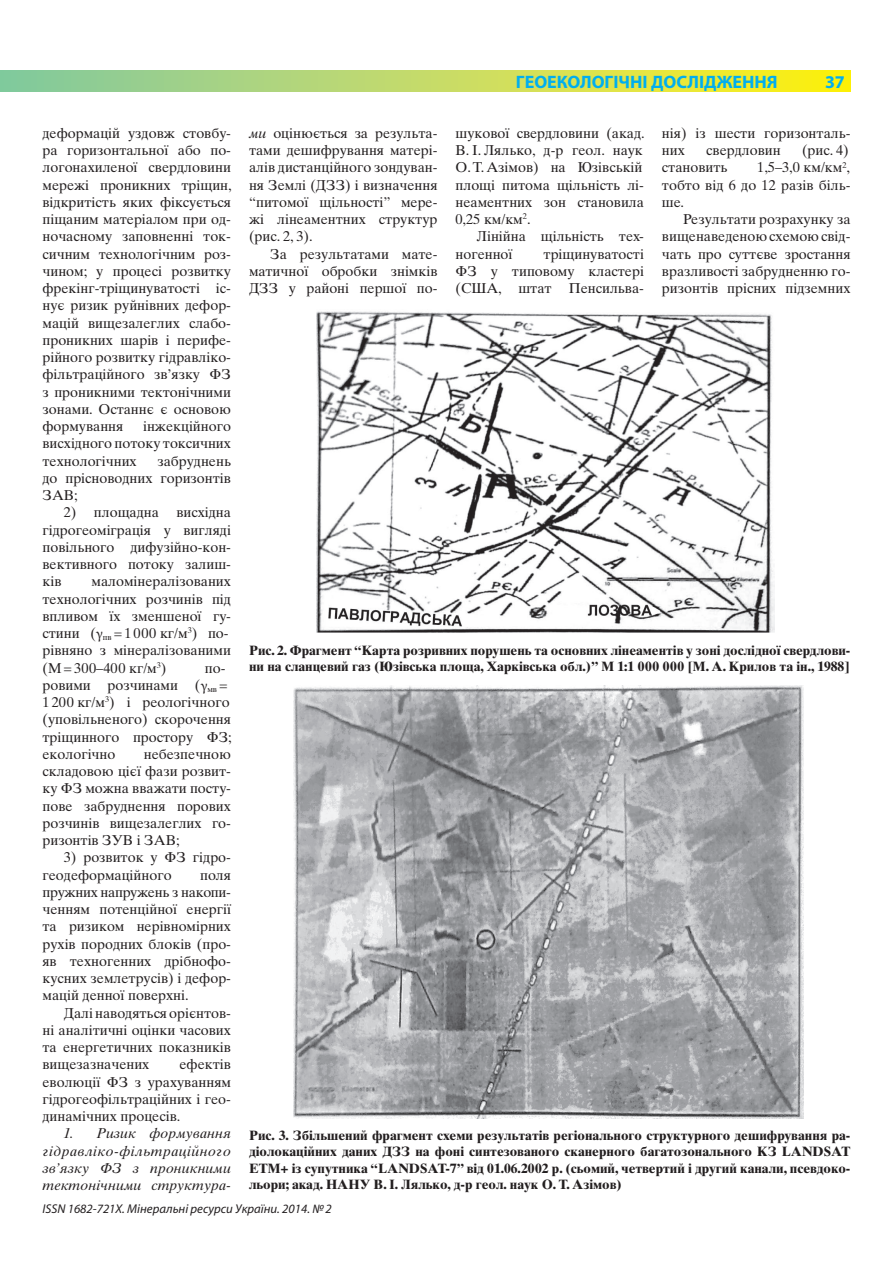
<style>
.page{position:relative;width:893px;height:1263px;background:#fff}
.page>*{position:absolute;margin:0;border:0;box-sizing:border-box;transform-origin:0 0}
.t1{font:700 18px "Myriad Pro";color:#00aeef}
.t2{font:14.25px/17.2px "Times Ten LT Std";color:#231f20;text-align:justify}
.t3{font:italic 14.25px/17.2px "Times Ten LT Std";color:#231f20;text-align:justify}
.t4{font:700 13.5px/16.2px "Times Ten LT Std";color:#231f20}
.t5{font:italic 12.75px "Myriad Pro";color:#231f20}
.s1{font-family:"Minion Pro"}
.s2{font-style:italic}
</style>
<div class="page">
<svg style="left:0;top:70px;width:850px;height:21px;background:#c3db62"></svg>
<img style="left:317px;top:311px;width:458px;height:322px">
<img style="left:293px;top:685px;width:511px;height:433px">
<p class="t2" style="left:43px;top:124px;width:191px">деформацій уздовж стовбу&shy;ра горизонтальної або по&shy;логонахиленої свердловини мережі проникних тріщин, відкритість яких фіксується піщаним матеріалом при од&shy;ночасному заповненні ток&shy;сичним технологічним роз&shy;чином; у процесі розвитку фрекінг-тріщинуватості іс&shy;нує ризик руйнівних дефор&shy;мацій вищезалеглих слабо&shy;проникних шарів і перифе&shy;рійного розвитку гідравліко&shy;фільтраційного зв’язку ФЗ з проникними тектонічними зонами. Останнє є основою формування</p>
<p class="t2" style="left:43px;top:417px;width:190px;text-indent:101px">інжекційного висхідного потоку токсичних технологічних</p>
<p class="t2" style="left:43px;top:452px;width:190px;text-indent:115px">забруднень до прісноводних горизонтів ЗАВ;</p>
<p class="t2" style="left:43px;top:504px;width:190px;text-indent:21px">2) площадна висхідна гідрогеоміграція у вигляді повільного дифузійно-кон&shy;вективного потоку залиш&shy;ків</p>
<p class="t2" style="left:43px;top:573px;width:190px;text-align:left;text-indent:49px">маломінералізованих технологічних розчинів під впливом їх зменшеної гу&shy;стини (<span class="s1">γ</span><sub>пв</sub> =1 000 кг/м<sup>3</sup>) по&shy;рівняно з мінералізованими (М=300–400 кг/м<sup>3</sup>)</p>
<p class="t2" style="left:43px;top:659px;width:191px;text-align:left;text-indent:162px">по&shy;ровими розчинами (<span class="s1">γ</span><sub>мв</sub> =<br>1 200 кг/м<sup>3</sup>) і реологічного (уповільненого) скорочення тріщинного простору ФЗ; екологічно</p>
<p class="t2" style="left:43px;top:745px;width:190px;text-indent:101px">небезпечною складовою цієї фази розвит&shy;ку ФЗ можна вважати посту&shy;пове забруднення порових розчинів вищезалеглих го&shy;ризонтів ЗУВ і ЗАВ;</p>
<p class="t2" style="left:43px;top:849px;width:190px;text-indent:21px">3) розвиток у ФЗ гідро&shy;геодеформаційного</p>
<p class="t2" style="left:43px;top:866px;width:190px;text-indent:158px">поля пружних напружень з накопи&shy;ченням потенційної енергії та ризиком нерівномірних рухів породних блоків (про&shy;яв техногенних дрібнофо&shy;кусних землетрусів) і дефор&shy;мацій денної поверхні.</p>
<p class="t2" style="left:43px;top:1004px;width:190px;text-indent:21px">Далі наводяться орієнтов&shy;ні аналітичні оцінки часових та енергетичних показників вищезазначених</p>
<p class="t2" style="left:43px;top:1056px;width:190px;text-indent:137px">ефектів еволюції ФЗ з урахуванням гідрогеофільтраційних і гео&shy;динамічних процесів.</p>
<p class="t3" style="left:43px;top:1125px;width:190px;text-indent:21px">1. Ризик формування гідравліко-фільтраційного зв’язку ФЗ з проникними тектонічними структура-</p>
<p class="t2" style="left:249px;top:124px;width:190px"><span class="s2">ми</span> оцінюється за результа&shy;тами дешифрування матері&shy;алів дистанційного зондуван&shy;ня Землі (ДЗЗ) і визначення “питомої щільності” мере&shy;жі лінеаментних структур (рис. 2, 3).</p>
<p class="t2" style="left:249px;top:245px;width:190px;text-indent:21px">За результатами мате&shy;матичної обробки знімків ДЗЗ у районі першої по-</p>
<p class="t1" style="left:516px;top:72px;width:263px">ГЕОЕКОЛОГІЧНІ ДОСЛІДЖЕННЯ</p>
<p class="t1" style="left:825px;top:72px;width:21px">37</p>
<p class="t2" style="left:455px;top:124px;width:191px;text-align:left">шукової свердловини (акад.<br>В. І. Лялько, д-р геол. наук<br>О. Т. Азімов) на Юзівській площі питома щільність лі&shy;неаментних зон становила<br>0,25 км/км<sup>2</sup>.</p>
<p class="t2" style="left:455px;top:228px;width:190px;text-indent:21px">Лінійна щільність тех&shy;ногенної</p>
<p class="t2" style="left:455px;top:245px;width:190px;text-indent:88px">тріщинуватості ФЗ у типовому кластері (США, штат Пенсильва-</p>
<p class="t2" style="left:662px;top:124px;width:190px">нія) із шести горизонталь&shy;них</p>
<p class="t2" style="left:706px;top:141px;width:76px">свердловин</p>
<p class="t2" style="left:802px;top:141px;width:48px">(рис. 4)</p>
<p class="t2" style="left:662px;top:159px;width:67px">становить</p>
<p class="t2" style="left:662px;top:159px;width:190px;text-indent:95px">1,5–3,0 км/км<sup>2</sup>, тобто від 6 до 12 разів біль&shy;ше.</p>
<p class="t2" style="left:662px;top:210px;width:190px;text-indent:21px">Результати розрахунку за вищенаведеною схемою свід&shy;чать про суттєве зростання вразливості забрудненню го&shy;ризонтів прісних підземних</p>
<p class="t4" style="left:249px;top:642px;width:603px">Рис. 2. Фрагмент “Карта розривних порушень та основних лінеаментів у зоні дослідної свердлови&shy;ни на сланцевий газ (Юзівська площа, Харківська обл.)” М 1:1 000 000 [М. А. Крилов та ін., 1988]</p>
<p class="t4" style="left:249px;top:1127px;width:603px;text-align:justify">Рис. 3. Збільшений фрагмент схеми результатів регіонального структурного дешифрування ра&shy;діолокаційних даних ДЗЗ на фоні синтезованого сканерного багатозонального КЗ LANDSAT ЕТМ+ із супутника “LANDSAT-7” від 01.06.2002 р. (сьомий, четвертий і другий канали, псевдоко&shy;льори; акад. НАНУ В. І. Лялько, д-р геол. наук О. Т. Азімов)</p>
<p class="t5" style="left:43px;top:1202px;width:291px">ISSN 1682-721X. Мінеральні ресурси України. 2014. № 2</p>
</div>
